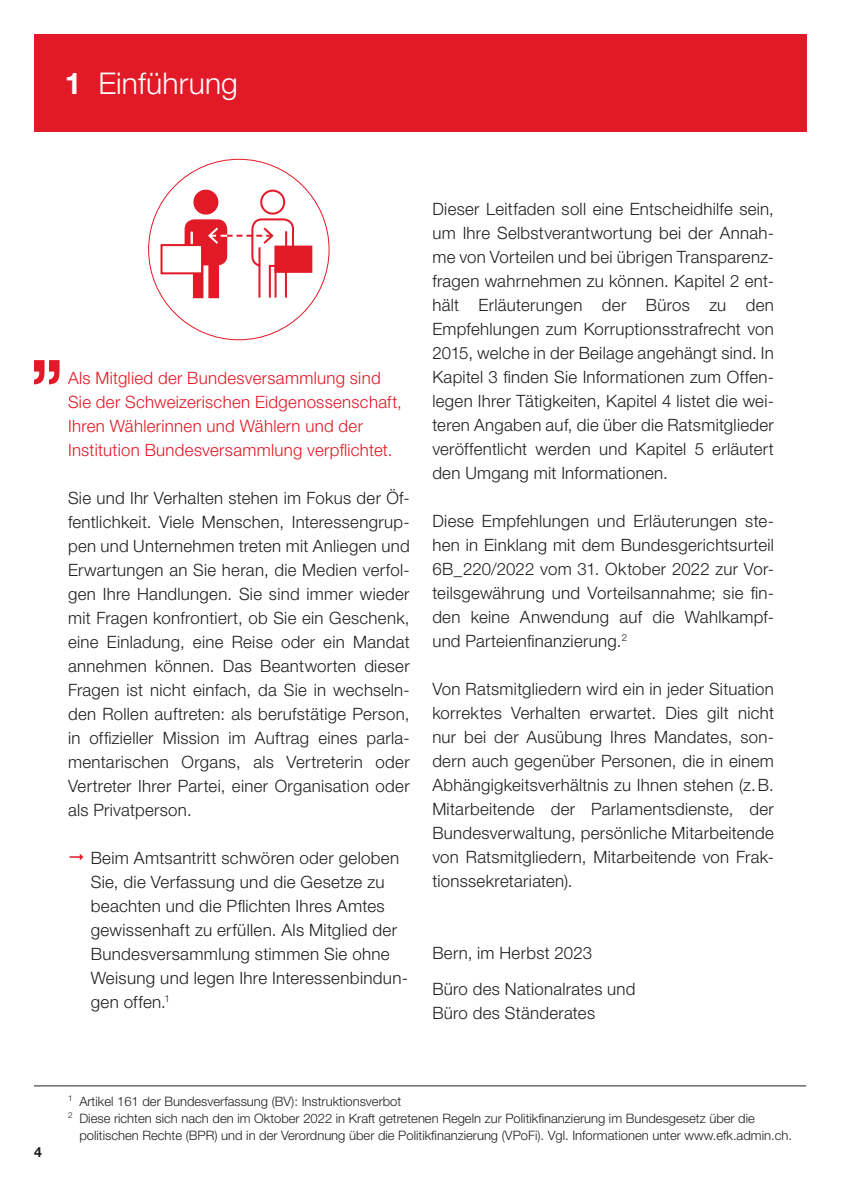
<style>
.page{position:relative;width:842px;height:1191px;background:#fff}
.page>*{position:absolute;margin:0;border:0;box-sizing:border-box;transform-origin:0 0}
.t1{font:300 30px "Helvetica Neue LT Std";letter-spacing:.005em;color:#fff}
.Fliesstext{font:300 17px/24px "Helvetica Neue LT Std";letter-spacing:.02em;color:#231f20;text-align:justify}
.Fliesstext-2{font:300 17px/24px "Helvetica Neue LT Std";letter-spacing:.02em;color:#e21926}
.t2{font:700 14px "Helvetica Neue LT Std";color:#231f20}
.t3{font:300 13px/17px "Helvetica Neue LT Std";color:#231f20}
.s1{font-weight:700}
</style>
<div class="page">
<hr style="left:34px;top:1085px;width:772px;height:1px;background:#231f20">
<div style="left:34px;top:34px;width:772px;height:98px;background:#e21926"></div>
<div style="left:193px;top:190px;width:25px;height:25px;background:#e21926;border-radius:50%"></div>
<div style="left:260px;top:190px;width:25px;height:25px;border:2px solid #e21926;border-radius:50%"></div>
<div style="left:274px;top:246px;width:38px;height:27px;background:#e21926;border:2px solid #e21926"></div>
<div style="left:161px;top:244px;width:42px;height:30px;background:#fff;border:2px solid #e21926"></div>
<svg style="left:185px;top:218px;width:110px;height:81px"></svg>
<svg style="left:34px;top:360px;width:26px;height:24px"></svg>
<p class="t1" style="left:65px;top:64px;width:175px"><span class="s1">1</span> Einführung</p>
<p class="Fliesstext-2" style="left:68px;top:365px;width:314px">Als Mitglied der Bundesversammlung sind</p>
<p class="Fliesstext-2" style="left:68px;top:389px;width:335px">Sie der Schweizerischen Eidgenossenschaft,<br>Ihren Wählerinnen und Wählern und der<br>Institution Bundesversammlung verpflichtet.</p>
<p class="Fliesstext" style="left:68px;top:485px;width:343px">Sie und Ihr Verhalten stehen im Fokus der Öf&shy;fentlichkeit. Viele Menschen, Interessengrup&shy;pen und Unternehmen treten mit Anliegen und Erwartungen an Sie heran, die Medien verfol&shy;gen Ihre Handlungen. Sie sind immer wieder mit Fragen konfrontiert, ob Sie ein Geschenk, eine Einladung, eine Reise oder ein Mandat annehmen können. Das Beantworten dieser Fragen ist nicht einfach, da Sie in wechseln&shy;den Rollen auftreten: als berufstätige Person, in offizieller Mission im Auftrag eines parla&shy;mentarischen Organs, als Vertreterin oder Vertreter Ihrer Partei, einer Organisation oder als Privatperson.</p>
<p class="Fliesstext" style="left:91px;top:845px;width:319px;text-align:left">Beim Amtsantritt schwören oder geloben Sie, die Verfassung und die Gesetze zu beachten und die Pflichten Ihres Amtes gewissenhaft zu erfüllen. Als Mitglied der Bundesversammlung stimmen Sie ohne Weisung und legen Ihre Interessenbindun&shy;gen offen.<sup>1</sup></p>
<p class="Fliesstext" style="left:432px;top:196px;width:343px">Dieser Leitfaden soll eine Entscheidhilfe sein, um Ihre Selbstverantwortung bei der Annah&shy;me von Vorteilen und bei übrigen Transparenz&shy;fragen wahrnehmen zu können. Kapitel 2 ent&shy;hält Erläuterungen der Büros zu den Empfehlungen zum Korruptionsstrafrecht von 2015, welche in der Beilage angehängt sind. In Kapitel 3 finden Sie Informationen zum Offen&shy;legen Ihrer Tätigkeiten, Kapitel 4 listet die wei&shy;teren Angaben auf, die über die Ratsmitglieder veröffentlicht werden und Kapitel 5 erläutert den Umgang mit Informationen.</p>
<p class="Fliesstext" style="left:432px;top:508px;width:343px">Diese Empfehlungen und Erläuterungen ste&shy;hen in Einklang mit dem Bundesgerichtsurteil 6B_220/2022 vom 31. Oktober 2022 zur Vor&shy;teilsgewährung und Vorteilsannahme; sie fin&shy;den keine Anwendung auf die Wahlkampf&shy;und Parteienfinanzierung.<sup>2</sup></p>
<p class="Fliesstext" style="left:432px;top:676px;width:343px">Von Ratsmitgliedern wird ein in jeder Situation korrektes Verhalten erwartet. Dies gilt nicht nur bei der Ausübung Ihres Mandates, son&shy;dern auch gegenüber Personen, die in einem Abhängigkeitsverhältnis zu Ihnen stehen (z.B.<br>Mitarbeitende der Parlamentsdienste, der Bundesverwaltung, persönliche Mitarbeitende von Ratsmitgliedern, Mitarbeitende von Frak&shy;tionssekretariaten).</p>
<p class="Fliesstext" style="left:432px;top:940px;width:161px">Bern, im Herbst 2023</p>
<p class="Fliesstext" style="left:432px;top:976px;width:205px">Büro des Nationalrates und</p>
<p class="Fliesstext" style="left:432px;top:1000px;width:164px">Büro des Ständerates</p>
<p class="t2" style="left:34px;top:1143px;width:9px">4</p>
<p class="t3" style="left:68px;top:1092px;width:335px"><sup>1</sup> Artikel 161 der Bundesverfassung (BV): Instruktionsverbot</p>
<p class="t3" style="left:79px;top:1109px;width:714px;text-indent:-11px"><sup>2</sup> Diese richten sich nach den im Oktober 2022 in Kraft getretenen Regeln zur Politikfinanzierung im Bundesgesetz über die politischen Rechte (BPR) und in der Verordnung über die Politikfinanzierung (VPoFi). Vgl. Informationen unter www.efk.admin.ch.</p>
</div>
